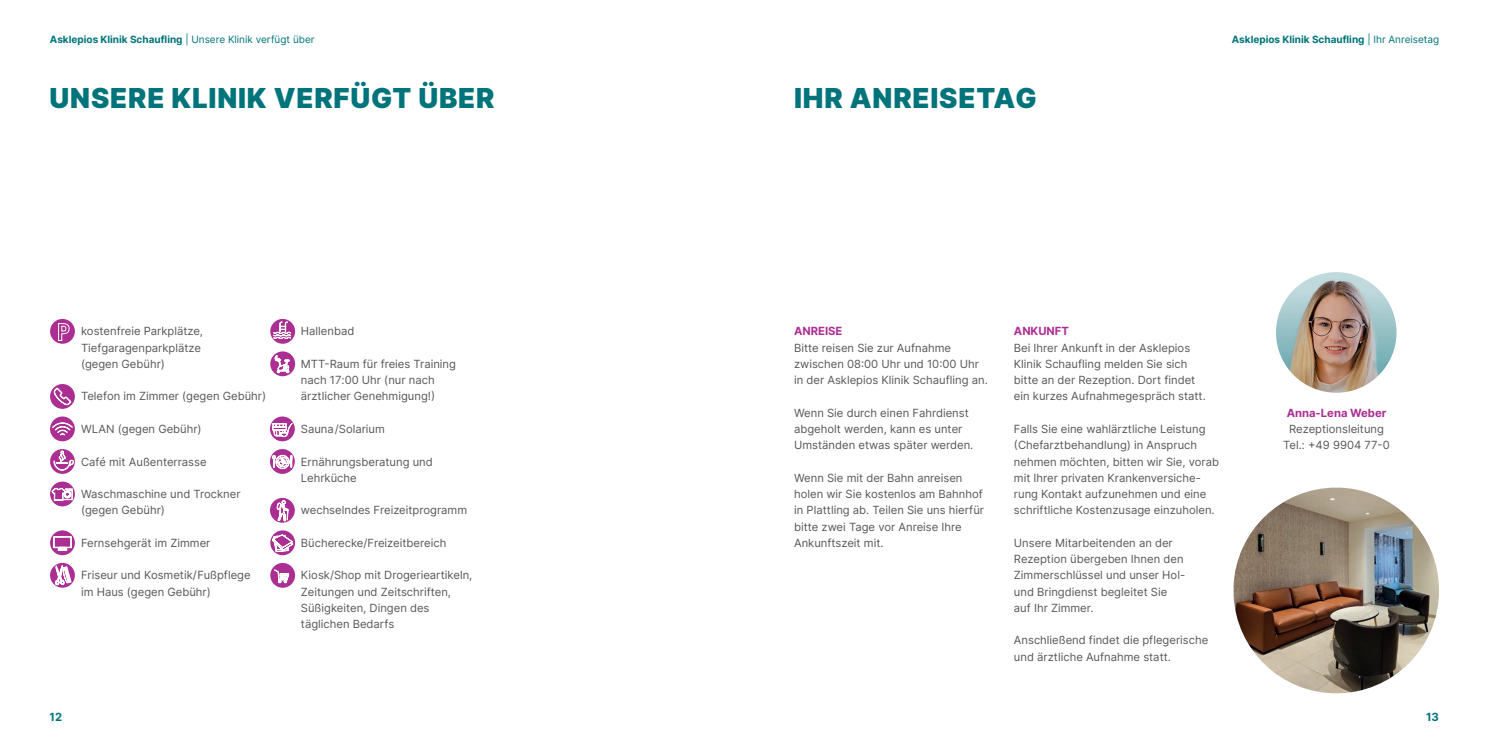
<style>
.page{position:relative;width:1489px;height:745px;background:#fff}
.page>*{position:absolute;margin:0;border:0;box-sizing:border-box;transform-origin:0 0}
.t1{font:900 27.5px "Inter";letter-spacing:.03em;color:#00747a}
.t2{font:11.25px/16.2px "Inter";color:#57585a}
.t3{font:700 11.25px "Inter";color:#ab2e92}
.t4{font:700 11.25px "Inter";color:#00747a}
.t5{font:700 10px "Inter";color:#00747a}
.s1{font-weight:400}
</style>
<div class="page">
<div style="left:50px;top:319px;width:25px;height:24px;background:#ab2e92;border-radius:50%"></div>
<svg style="left:58px;top:323px;width:12px;height:18px"></svg>
<svg style="left:50px;top:481px;width:25px;height:25px"></svg>
<svg style="left:52px;top:488px;width:21px;height:12px"></svg>
<svg style="left:50px;top:449px;width:25px;height:24px"></svg>
<svg style="left:50px;top:384px;width:25px;height:24px"></svg>
<svg style="left:54px;top:384px;width:17px;height:20px"></svg>
<svg style="left:50px;top:530px;width:25px;height:25px"></svg>
<svg style="left:54px;top:536px;width:17px;height:14px"></svg>
<svg style="left:50px;top:562px;width:25px;height:25px"></svg>
<svg style="left:55px;top:564px;width:16px;height:20px"></svg>
<svg style="left:54px;top:450px;width:20px;height:20px"></svg>
<div style="left:270px;top:319px;width:25px;height:24px;background:#ab2e92;border-radius:50%"></div>
<svg style="left:273px;top:321px;width:18px;height:18px"></svg>
<div style="left:270px;top:562px;width:25px;height:25px;background:#ab2e92;border-radius:50%"></div>
<svg style="left:274px;top:562px;width:15px;height:20px"></svg>
<svg style="left:270px;top:351px;width:25px;height:25px"></svg>
<svg style="left:274px;top:355px;width:15px;height:17px"></svg>
<svg style="left:270px;top:416px;width:25px;height:25px"></svg>
<svg style="left:272px;top:423px;width:20px;height:13px"></svg>
<svg style="left:270px;top:449px;width:25px;height:24px"></svg>
<div style="left:270px;top:497px;width:25px;height:25px;background:#ab2e92;border-radius:50%"></div>
<svg style="left:270px;top:530px;width:25px;height:25px"></svg>
<svg style="left:272px;top:455px;width:21px;height:100px"></svg>
<img style="left:1233px;top:487px;width:205px;height:206px;border-radius:101px">
<img style="left:1275px;top:272px;width:121px;height:120px;border-radius:60px">
<div style="left:50px;top:416px;width:25px;height:25px;background:#ab2e92;border-radius:50%"></div>
<svg style="left:52px;top:422px;width:21px;height:13px"></svg>
<p class="t5" style="left:50px;top:32px;width:266px">Asklepios Klinik Schaufling <span class="s1">| Unsere Klinik verfügt über</span></p>
<h1 class="t1" style="left:50px;top:78px;width:446px">UNSERE KLINIK VERFÜGT ÜBER</h1>
<p class="t2" style="left:81px;top:323px;width:123px">kostenfreie Parkplätze,<br>Tiefgaragenparkplätze (gegen Gebühr)</p>
<p class="t2" style="left:81px;top:388px;width:186px">Telefon im Zimmer (gegen Gebühr)</p>
<p class="t2" style="left:81px;top:420px;width:122px">WLAN (gegen Gebühr)</p>
<p class="t2" style="left:81px;top:453px;width:127px">Café mit Außenterrasse</p>
<p class="t2" style="left:81px;top:485px;width:161px">Waschmaschine und Trockner (gegen Gebühr)</p>
<p class="t2" style="left:81px;top:534px;width:131px">Fernsehgerät im Zimmer</p>
<p class="t2" style="left:81px;top:566px;width:171px">Friseur und Kosmetik/Fußpflege im Haus (gegen Gebühr)</p>
<p class="t2" style="left:301px;top:323px;width:55px">Hallenbad</p>
<p class="t2" style="left:301px;top:355px;width:157px">MTT-Raum für freies Training nach 17:00 Uhr (nur nach ärztlicher Genehmigung!)</p>
<p class="t2" style="left:301px;top:420px;width:85px">Sauna/Solarium</p>
<p class="t2" style="left:301px;top:453px;width:133px">Ernährungsberatung und<br>Lehrküche</p>
<p class="t2" style="left:301px;top:501px;width:168px">wechselndes Freizeitprogramm</p>
<p class="t2" style="left:301px;top:534px;width:147px">Bücherecke/Freizeitbereich</p>
<p class="t2" style="left:301px;top:566px;width:173px">Kiosk/Shop mit Drogerieartikeln,<br>Zeitungen und Zeitschriften,<br>Süßigkeiten, Dingen des täglichen Bedarfs</p>
<h1 class="t1" style="left:794px;top:78px;width:244px">IHR ANREISETAG</h1>
<p class="t5" style="left:1231px;top:32px;width:209px">Asklepios Klinik Schaufling <span class="s1">| Ihr Anreisetag</span></p>
<p class="t3" style="left:794px;top:323px;width:50px">ANREISE</p>
<p class="t2" style="left:794px;top:339px;width:195px">Bitte reisen Sie zur Aufnahme zwischen 08:00 Uhr und 10:00 Uhr in der Asklepios Klinik Schaufling an.</p>
<p class="t2" style="left:794px;top:404px;width:181px">Wenn Sie durch einen Fahrdienst abgeholt werden, kann es unter<br>Umständen etwas später werden.</p>
<p class="t2" style="left:794px;top:469px;width:191px">Wenn Sie mit der Bahn anreisen holen wir Sie kostenlos am Bahnhof in Plattling ab. Teilen Sie uns hierfür bitte zwei Tage vor Anreise Ihre<br>Ankunftszeit mit.</p>
<p class="t3" style="left:1013px;top:323px;width:57px">ANKUNFT</p>
<p class="t2" style="left:1013px;top:339px;width:193px">Bei Ihrer Ankunft in der Asklepios Klinik Schaufling melden Sie sich bitte an der Rezeption. Dort findet ein kurzes Aufnahmegespräch statt.</p>
<p class="t2" style="left:1013px;top:420px;width:206px">Falls Sie eine wahlärztliche Leistung (Chefarztbehandlung) in Anspruch nehmen möchten, bitten wir Sie, vorab mit Ihrer privaten Krankenversiche&shy;rung Kontakt aufzunehmen und eine schriftliche Kostenzusage einzuholen.</p>
<p class="t2" style="left:1013px;top:534px;width:171px">Unsere Mitarbeitenden an der<br>Rezeption übergeben Ihnen den<br>Zimmerschlüssel und unser Hol&shy;und Bringdienst begleitet Sie auf Ihr Zimmer.</p>
<p class="t2" style="left:1013px;top:631px;width:196px">Anschließend findet die pflegerische und ärztliche Aufnahme statt.</p>
<p class="t3" style="left:1286px;top:404px;width:101px">Anna-Lena Weber</p>
<p class="t2" style="left:1283px;top:420px;width:108px;text-align:center">Rezeptionsleitung<br>Tel.: +49 9904 77-0</p>
<p class="t4" style="left:50px;top:708px;width:14px">12</p>
<p class="t4" style="left:1425px;top:708px;width:14px">13</p>
</div>
